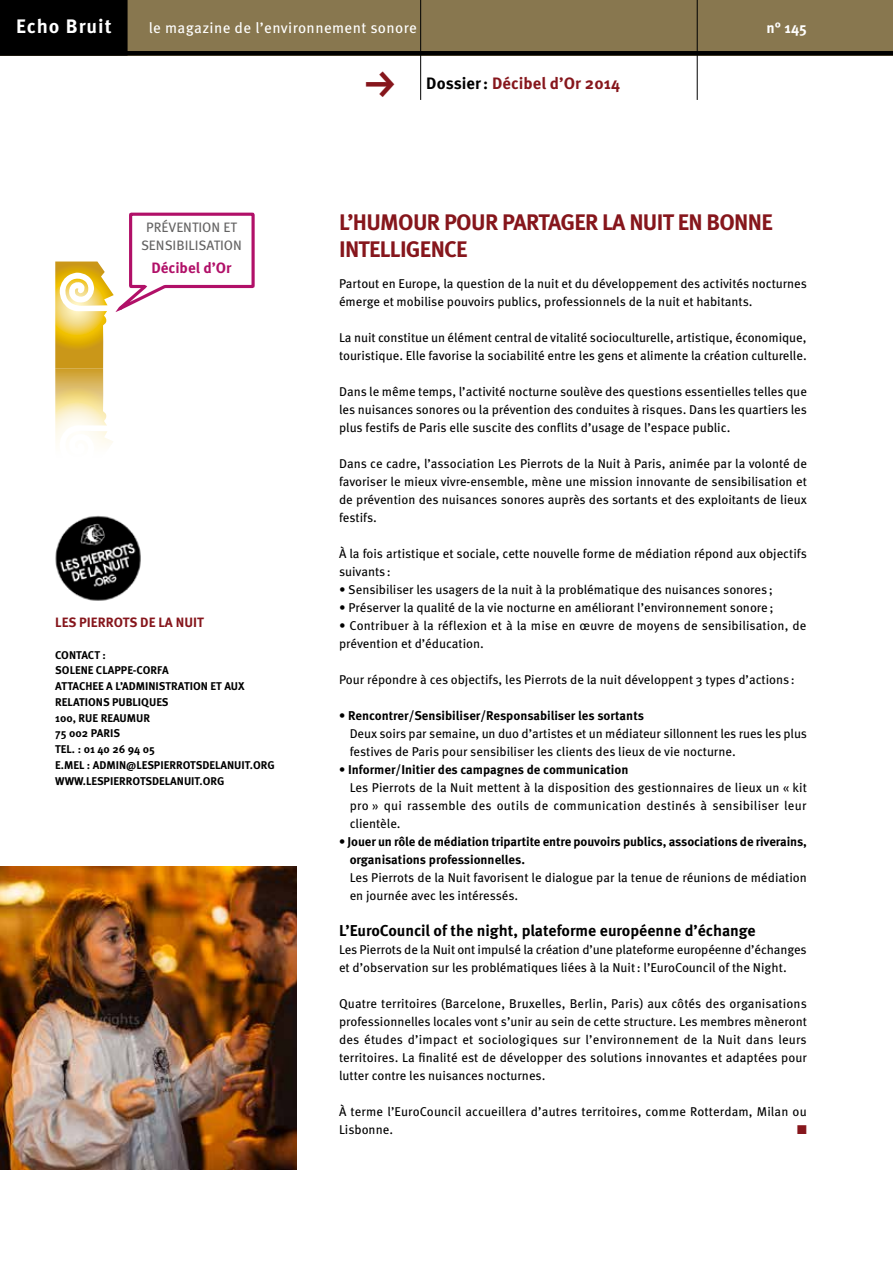
<style>
.page{position:relative;width:893px;height:1263px;background:#fff}
.page>*{position:absolute;margin:0;border:0;box-sizing:border-box;transform-origin:0 0}
.t1{font:45px "FF Dingbests";color:#86161c}
.t2{font:700 22.5px/27px "Meta OT";letter-spacing:-.03em;color:#86161c}
.t3{font:700 19.5px "Meta OT";letter-spacing:.05em;color:#fff}
.t4{font:700 16.5px "Meta OT";letter-spacing:.005em;color:#86161c}
.t5{font:700 15.75px "Meta OT";color:#000}
.t6{font:15px "Meta OT";letter-spacing:.025em;color:#fff}
.t7{font:700 15px "Meta OT";color:#b11068}
.t8{font:700 15px "Meta OT";color:#fff}
.t9{font:13.65px/17.9px "Meta OT";color:#646363;text-align:center}
.t10{font:700 13.5px "Meta OT";color:#86161c}
.t11{font:12.75px/18px "Meta OT";color:#000}
.t12{font:700 12.75px/18px "Meta OT";letter-spacing:-.01em;color:#000}
.t13{font:12.75px "Zapf Dingbats ITC";color:#86161c}
.t14{font:700 11.25px/15.8px "Meta OT";color:#000}
.s1{color:#000}
</style>
<div class="page">
<div style="left:0;top:0;width:893px;height:56px;background:#88774f"></div>
<div style="left:0;top:0;width:128px;height:56px;background:#000"></div>
<hr style="left:420px;top:0;width:1px;height:100px;background:#000">
<hr style="left:697px;top:0;width:1px;height:100px;background:#000">
<div style="left:0;top:51px;width:893px;height:5px;background:#000"></div>
<svg style="left:55px;top:212px;width:200px;height:233px"></svg>
<img style="left:0;top:866px;width:296px;height:303px">
<img style="left:55px;top:515px;width:86px;height:86px">
<h3 class="t3" style="left:16px;top:14px;width:97px">Echo Bruit</h3>
<p class="t8" style="left:766px;top:18px;width:42px">n° 145</p>
<h1 class="t1" style="left:356px;top:101px;width:35px;rotate:-90deg">g</h1>
<p class="t4" style="left:426px;top:72px;width:195px"><span class="s1">Dossier:</span> Décibel d’Or 2014</p>
<p class="t6" style="left:149px;top:19px;width:270px">le magazine de l’environnement sonore</p>
<p class="t9" style="left:141px;top:218px;width:102px">PRÉVENTION ET<br>SENSIBILISATION</p>
<p class="t7" style="left:151px;top:258px;width:82px">Décibel d’Or</p>
<p class="t10" style="left:55px;top:614px;width:150px">LES PIERROTS DE LA NUIT</p>
<p class="t14" style="left:55px;top:647px;width:221px">CONTACT :<br>SOLENE CLAPPE-CORFA<br>ATTACHEE A L’ADMINISTRATION ET AUX<br>RELATIONS PUBLIQUES<br>100, RUE REAUMUR<br>75 002 PARIS<br>TEL. : 01 40 26 94 05<br>E.MEL : ADMIN@LESPIERROTSDELANUIT.ORG<br>WWW.LESPIERROTSDELANUIT.ORG</p>
<h2 class="t2" style="left:339px;top:208px;width:435px">L’HUMOUR POUR PARTAGER LA NUIT EN BONNE<br>INTELLIGENCE</h2>
<p class="t11" style="left:339px;top:275px;width:469px">Partout en Europe, la question de la nuit et du développement des activités nocturnes émerge et mobilise pouvoirs publics, professionnels de la nuit et habitants.</p>
<p class="t11" style="left:339px;top:329px;width:469px">La nuit constitue un élément central de vitalité socioculturelle, artistique, économique, touristique. Elle favorise la sociabilité entre les gens et alimente la création culturelle.</p>
<p class="t11" style="left:339px;top:383px;width:469px;text-align:justify">Dans le même temps, l’activité nocturne soulève des questions essentielles telles que les nuisances sonores ou la prévention des conduites à risques. Dans les quartiers les plus festifs de Paris elle suscite des conflits d’usage de l’espace public.</p>
<p class="t11" style="left:339px;top:455px;width:470px;text-align:justify">Dans ce cadre, l’association Les Pierrots de la Nuit à Paris, animée par la volonté de favoriser le mieux vivre-ensemble, mène une mission innovante de sensibilisation et de prévention des nuisances sonores auprès des sortants et des exploitants de lieux festifs.</p>
<p class="t11" style="left:339px;top:545px;width:469px">À la fois artistique et sociale, cette nouvelle forme de médiation répond aux objectifs suivants:</p>
<p class="t11" style="left:339px;top:581px;width:435px">• Sensibiliser les usagers de la nuit à la problématique des nuisances sonores;</p>
<p class="t11" style="left:339px;top:599px;width:436px">• Préserver la qualité de la vie nocturne en améliorant l’environnement sonore;</p>
<p class="t11" style="left:339px;top:617px;width:469px">• Contribuer à la réflexion et à la mise en œuvre de moyens de sensibilisation, de prévention et d’éducation.</p>
<p class="t11" style="left:339px;top:671px;width:457px">Pour répondre à ces objectifs, les Pierrots de la nuit développent 3 types d’actions:</p>
<p class="t12" style="left:339px;top:707px;width:306px">• Rencontrer/Sensibiliser/Responsabiliser les sortants</p>
<p class="t11" style="left:350px;top:725px;width:459px">Deux soirs par semaine, un duo d’artistes et un médiateur sillonnent les rues les plus festives de Paris pour sensibiliser les clients des lieux de vie nocturne.</p>
<p class="t12" style="left:339px;top:761px;width:291px">• Informer/Initier des campagnes de communication</p>
<p class="t11" style="left:350px;top:779px;width:459px;text-align:justify">Les Pierrots de la Nuit mettent à la disposition des gestionnaires de lieux un « kit pro » qui rassemble des outils de communication destinés à sensibiliser leur clientèle.</p>
<p class="t12" style="left:350px;top:833px;width:459px;text-indent:-11px">• Jouer un rôle de médiation tripartite entre pouvoirs publics, associations de riverains, organisations professionnelles.</p>
<p class="t11" style="left:350px;top:869px;width:459px">Les Pierrots de la Nuit favorisent le dialogue par la tenue de réunions de médiation en journée avec les intéressés.</p>
<p class="t5" style="left:339px;top:921px;width:418px">L’EuroCouncil of the night, plateforme européenne d’échange</p>
<p class="t11" style="left:339px;top:941px;width:469px">Les Pierrots de la Nuit ont impulsé la création d’une plateforme européenne d’échanges et d’observation sur les problématiques liées à la Nuit: l’EuroCouncil of the Night.</p>
<p class="t11" style="left:339px;top:995px;width:469px;text-align:justify">Quatre territoires (Barcelone, Bruxelles, Berlin, Paris) aux côtés des organisations professionnelles locales vont s’unir au sein de cette structure. Les membres mèneront des études d’impact et sociologiques sur l’environnement de la Nuit dans leurs territoires. La finalité est de développer des solutions innovantes et adaptées pour lutter contre les nuisances nocturnes.</p>
<p class="t11" style="left:339px;top:1103px;width:469px">À terme l’EuroCouncil accueillera d’autres territoires, comme Rotterdam, Milan ou<br>Lisbonne.</p>
<p class="t13" style="left:797px;top:1124px;width:11px">■</p>
</div>
